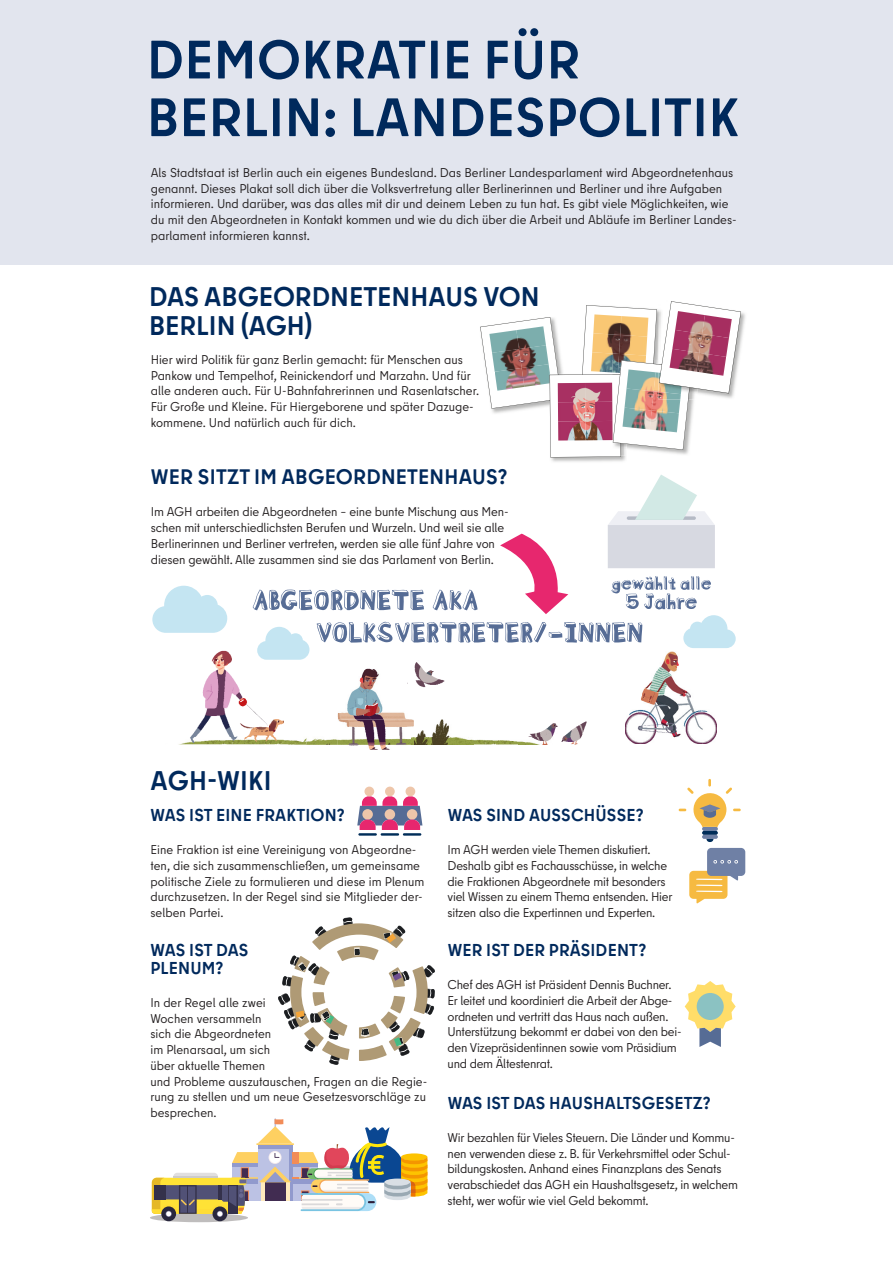
<style>
.page{position:relative;width:893px;height:1263px;background:#fff}
.page>*{position:absolute;margin:0;border:0;box-sizing:border-box;transform-origin:0 0}
.t1{font:700 54px/57.8px "Berlin Type";letter-spacing:.01em;color:#00295c}
.t2{font:700 27px/29.2px "Berlin Type";color:#00295c}
.t3{font:700 21px "Berlin Type";letter-spacing:.01em;color:#00295c}
.H3_02{font:700 17.25px/18px "Berlin Type";letter-spacing:.01em;color:#00295c}
.Copy_17_pt{font:12.75px/15.8px "Berlin Type";letter-spacing:-.01em;color:#231f20}
</style>
<div class="page">
<div style="left:0;top:0;width:893px;height:264px;background:#e2e5ee"></div>
<img style="left:550px;top:457px;width:76px;height:5px">
<img style="left:741px;top:312px;width:4px;height:32px">
<svg style="left:480px;top:301px;width:261px;height:156px"></svg>
<img style="left:474px;top:739px;width:45px;height:5px">
<img style="left:181px;top:742px;width:89px;height:2px">
<img style="left:270px;top:719px;width:204px;height:26px">
<img style="left:190px;top:651px;width:80px;height:87px">
<img style="left:190px;top:738px;width:80px;height:5px">
<img style="left:270px;top:719px;width:14px;height:24px">
<img style="left:625px;top:652px;width:92px;height:92px">
<img style="left:414px;top:662px;width:30px;height:26px">
<svg style="left:257px;top:627px;width:52px;height:33px"></svg>
<svg style="left:608px;top:475px;width:107px;height:93px"></svg>
<svg style="left:317px;top:622px;width:325px;height:21px"></svg>
<svg style="left:253px;top:589px;width:225px;height:21px"></svg>
<svg style="left:611px;top:576px;width:100px;height:33px"></svg>
<img style="left:528px;top:723px;width:30px;height:15px">
<img style="left:519px;top:738px;width:32px;height:6px">
<img style="left:338px;top:668px;width:70px;height:82px">
<img style="left:338px;top:719px;width:76px;height:26px">
<svg style="left:411px;top:738px;width:3px;height:6px"></svg>
<img style="left:561px;top:721px;width:26px;height:24px">
<svg style="left:500px;top:534px;width:68px;height:80px"></svg>
<svg style="left:683px;top:615px;width:53px;height:33px"></svg>
<svg style="left:152px;top:586px;width:75px;height:47px"></svg>
<div style="left:364px;top:787px;width:10px;height:9px;background:#eec6aa;border-radius:50%"></div>
<div style="left:385px;top:787px;width:10px;height:9px;background:#eec6aa;border-radius:50%"></div>
<div style="left:406px;top:787px;width:9px;height:9px;background:#eec6aa;border-radius:50%"></div>
<svg style="left:357px;top:796px;width:65px;height:34px;background:#bb799d"></svg>
<hr style="left:358px;top:833px;width:19px;height:3px;background:#002d59">
<hr style="left:381px;top:833px;width:18px;height:3px;background:#002d59">
<hr style="left:403px;top:833px;width:18px;height:3px;background:#002d59">
<svg style="left:278px;top:917px;width:157px;height:148px"></svg>
<svg style="left:689px;top:848px;width:56px;height:55px"></svg>
<svg style="left:702px;top:831px;width:16px;height:4px"></svg>
<svg style="left:702px;top:835px;width:16px;height:4px"></svg>
<svg style="left:706px;top:839px;width:7px;height:3px"></svg>
<svg style="left:679px;top:779px;width:62px;height:52px"></svg>
<svg style="left:685px;top:981px;width:51px;height:66px"></svg>
<div style="left:150px;top:1213px;width:98px;height:9px;background:#bfbdbd;border-radius:50%"></div>
<div style="left:161px;top:1206px;width:15px;height:15px;background:#28273d;border-radius:50%"></div>
<div style="left:212px;top:1206px;width:15px;height:15px;background:#28273d;border-radius:50%"></div>
<svg style="left:152px;top:1118px;width:275px;height:99px"></svg>
<hr style="left:173px;top:1176px;width:45px;height:2px;background:#cdcbcb">
<h1 class="t1" style="left:147px;top:31px;width:594px">DEMOKRATIE FÜR<br>BERLIN: LANDESPOLITIK</h1>
<p class="Copy_17_pt" style="left:151px;top:165px;width:584px">Als Stadtstaat ist Berlin auch ein eigenes Bundesland. Das Berliner Landesparlament wird Abgeordnetenhaus genannt. Dieses Plakat soll dich über die Volksvertretung aller Berlinerinnen und Berliner und ihre Aufgaben informieren. Und darüber, was das alles mit dir und deinem Leben zu tun hat. Es gibt viele Möglichkeiten, wie</p>
<p class="Copy_17_pt" style="left:151px;top:228px;width:160px">parlament informieren kannst.</p>
<p class="Copy_17_pt" style="left:151px;top:212px;width:587px">du mit den Abgeordneten in Kontakt kommen und wie du dich über die Arbeit und Abläufe im Berliner Landes-</p>
<h2 class="t2" style="left:149px;top:282px;width:392px">DAS ABGEORDNETENHAUS VON<br>BERLIN (AGH(</h2>
<p class="Copy_17_pt" style="left:151px;top:352px;width:330px">Hier wird Politik für ganz Berlin gemacht: für Menschen aus<br>Pankow und Tempelhof, Reinickendorf und Marzahn. Und für alle anderen auch. Für U-Bahnfahrerinnen und Rasenlatscher.</p>
<p class="Copy_17_pt" style="left:151px;top:414px;width:207px">kommene. Und natürlich auch für dich.</p>
<p class="Copy_17_pt" style="left:151px;top:399px;width:324px">Für Große und Kleine. Für Hiergeborene und später Dazuge-</p>
<h3 class="t3" style="left:151px;top:463px;width:358px">WER SITZT IM ABGEORDNETENHAUS?</h3>
<p class="Copy_17_pt" style="left:151px;top:520px;width:355px">schen mit unterschiedlichsten Berufen und Wurzeln. Und weil sie alle</p>
<p class="Copy_17_pt" style="left:151px;top:504px;width:359px">Im AGH arbeiten die Abgeordneten – eine bunte Mischung aus Men-</p>
<p class="Copy_17_pt" style="left:151px;top:535px;width:346px">Berlinerinnen und Berliner vertreten, werden sie alle fünf Jahre von diesen gewählt. Alle zusammen sind sie das Parlament von Berlin.</p>
<h2 class="t2" style="left:151px;top:766px;width:123px">AGH-WIKI</h2>
<h3 class="H3_02" style="left:151px;top:806px;width:196px">WAS IST EINE FRAKTION?</h3>
<p class="Copy_17_pt" style="left:150px;top:858px;width:271px">ten, die sich zusammenschließen, um gemeinsame</p>
<p class="Copy_17_pt" style="left:150px;top:842px;width:267px">Eine Fraktion ist eine Vereinigung von Abgeordne-</p>
<p class="Copy_17_pt" style="left:150px;top:873px;width:275px">politische Ziele zu formulieren und diese im Plenum</p>
<p class="Copy_17_pt" style="left:150px;top:905px;width:75px">selben Partei.</p>
<p class="Copy_17_pt" style="left:150px;top:889px;width:274px">durchzusetzen In. der Regel sind sie Mitglieder der-</p>
<h3 class="H3_02" style="left:151px;top:941px;width:99px">WAS IST DAS<br>PLENUM?</h3>
<p class="Copy_17_pt" style="left:150px;top:995px;width:122px">In der Regel alle zwei<br>Wochen versammeln sich die Abgeordneten im Plenarsaal, um sich über aktuelle Themen</p>
<p class="Copy_17_pt" style="left:150px;top:1089px;width:277px">rung zu stellen und um neue Gesetzesvorschläge zu</p>
<p class="Copy_17_pt" style="left:150px;top:1073px;width:278px">und Probleme auszutauschen, Fragen an die Regie-</p>
<p class="Copy_17_pt" style="left:150px;top:1105px;width:68px">besprechen.</p>
<h3 class="H3_02" style="left:448px;top:806px;width:198px">WAS SIND AUSSCHÜSSE?</h3>
<p class="Copy_17_pt" style="left:448px;top:842px;width:226px">Im AGH werden viele Themen diskutiert.<br>Deshalb gibt es Fachausschüsse in, welche die Fraktionen Abgeordnete mit besonders viel Wissen zu einem Thema entsenden. Hier sitzen also die Expertinnen und Experten.</p>
<h3 class="H3_02" style="left:448px;top:941px;width:200px">WER IST DER PRÄSIDENT?</h3>
<p class="Copy_17_pt" style="left:448px;top:977px;width:225px">Chef des AGH ist Präsident Dennis Buchner.</p>
<p class="Copy_17_pt" style="left:448px;top:1008px;width:222px">ordneten und vertritt das Haus nach außen.</p>
<p class="Copy_17_pt" style="left:448px;top:992px;width:226px">Er leitet und koordiniert die Arbeit der Abge-</p>
<p class="Copy_17_pt" style="left:448px;top:1040px;width:231px">den Vizepräsidentinnen sowie vom Präsidium</p>
<p class="Copy_17_pt" style="left:448px;top:1024px;width:235px">Unterstützung bekommt er dabei von den bei-</p>
<p class="Copy_17_pt" style="left:448px;top:1055px;width:107px">und dem Ältestenrat.</p>
<h3 class="H3_02" style="left:448px;top:1094px;width:265px">WAS IST DAS HAUSHALTSGESETZ?</h3>
<p class="Copy_17_pt" style="left:448px;top:1130px;width:289px">Wir bezahlen für Vieles Steuern. Die Länder und Kommu-</p>
<p class="Copy_17_pt" style="left:448px;top:1177px;width:292px">verabschiedet das AGH ein Haushaltsgesetz in, welchem steht, wer wofür wie viel Geld bekommt.</p>
<p class="Copy_17_pt" style="left:448px;top:1145px;width:285px">nen verwenden diese .B.z für Verkehrsmittel oder Schul-</p>
<p class="Copy_17_pt" style="left:448px;top:1161px;width:275px">bildungskosten. Anhand eines Finanzplans des Senats</p>
</div>
